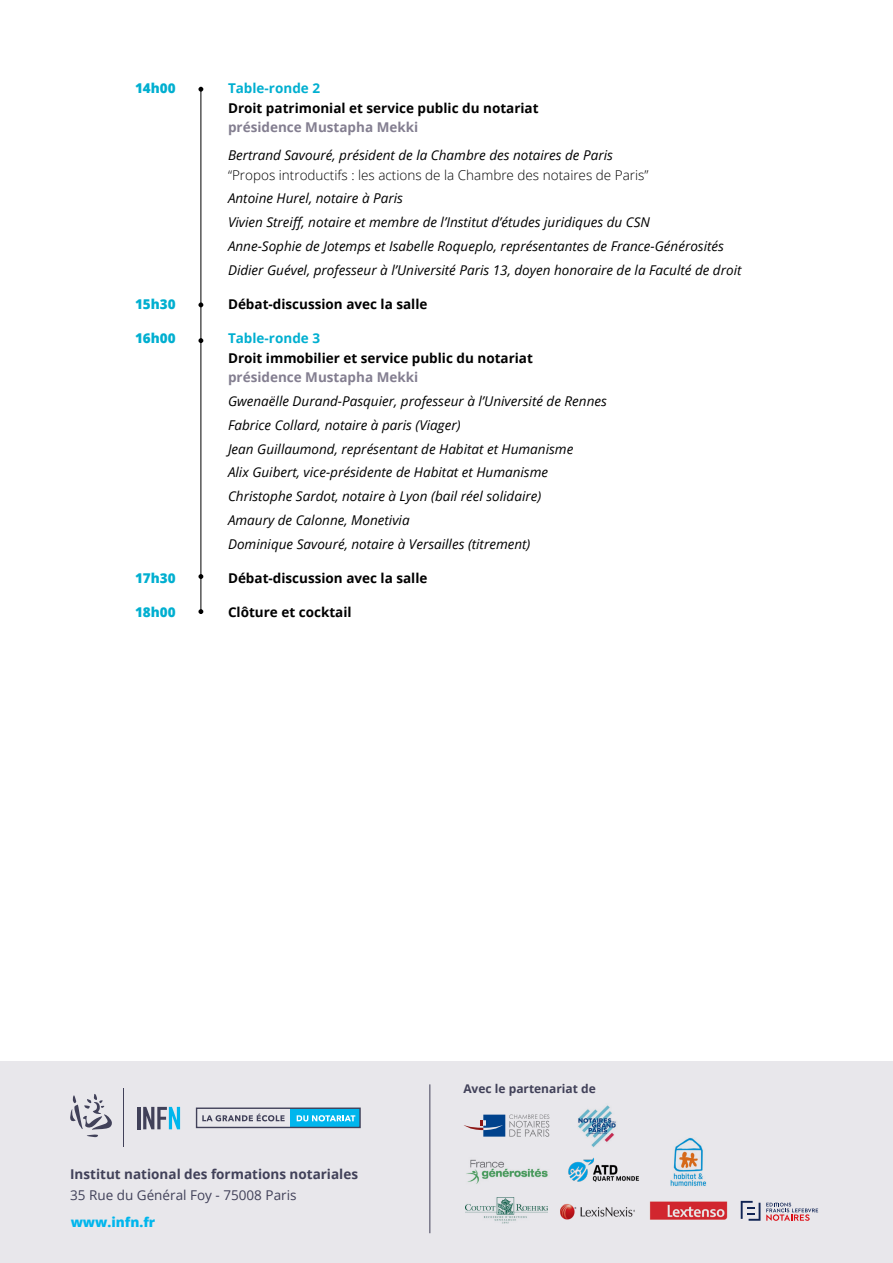
<style>
.page{position:relative;width:893px;height:1263px;background:#fff}
.page>*{position:absolute;margin:0;border:0;box-sizing:border-box;transform-origin:0 0}
.t1{font:italic 13.5px/23.7px "Open Sans";color:#000}
.t2{font:700 13.5px "Open Sans";color:#000}
.t3{font:300 13.5px "Open Sans";color:#000}
.t4{font:700 13.5px "Open Sans";color:#837e90}
.t5{font:700 13.5px "Open Sans";color:#414159}
.t6{font:13.5px "Open Sans";color:#414159}
.t7{font:800 13.5px "Open Sans";color:#00afd0}
.t8{font:700 13.5px "Open Sans";color:#00afd0}
.t9{font:800 13.5px "Open Sans";color:#00b6ed}
.t10{font:700 12px "Open Sans";color:#414159}
</style>
<div class="page">
<div style="left:0;top:1061px;width:893px;height:202px;background:#e8e7eb"></div>
<svg style="left:70px;top:1094px;width:42px;height:43px"></svg>
<hr style="left:123px;top:1088px;width:1px;height:59px;background:#414159">
<hr style="left:137px;top:1107px;width:3px;height:22px;background:#414159">
<svg style="left:143px;top:1107px;width:37px;height:22px"></svg>
<div style="left:291px;top:1108px;width:69px;height:19px;background:#00b6ed"></div>
<svg style="left:297px;top:1115px;width:58px;height:6px"></svg>
<div style="left:196px;top:1107px;width:165px;height:21px;border:1px solid #414159"></div>
<svg style="left:202px;top:1113px;width:83px;height:8px"></svg>
<hr style="left:429px;top:1084px;width:1px;height:149px;background:#414159">
<svg style="left:741px;top:1201px;width:19px;height:20px"></svg>
<svg style="left:766px;top:1202px;width:52px;height:19px"></svg>
<img style="left:649px;top:1201px;width:79px;height:19px">
<img style="left:561px;top:1204px;width:74px;height:16px">
<svg style="left:464px;top:1114px;width:85px;height:23px"></svg>
<img style="left:466px;top:1197px;width:81px;height:27px">
<img style="left:568px;top:1157px;width:71px;height:25px">
<img style="left:578px;top:1105px;width:38px;height:42px">
<img style="left:671px;top:1138px;width:35px;height:48px">
<img style="left:466px;top:1159px;width:82px;height:25px">
<hr style="left:201px;top:89px;width:1px;height:522px;background:#000">
<svg style="left:198px;top:87px;width:5px;height:5px"></svg>
<svg style="left:198px;top:302px;width:5px;height:5px"></svg>
<svg style="left:198px;top:338px;width:5px;height:5px"></svg>
<svg style="left:198px;top:609px;width:5px;height:5px"></svg>
<svg style="left:198px;top:574px;width:5px;height:5px"></svg>
<p class="t7" style="left:135px;top:78px;width:42px">14h00</p>
<p class="t8" style="left:228px;top:79px;width:94px">Table-ronde 2</p>
<p class="t2" style="left:228px;top:98px;width:312px">Droit patrimonial et service public du notariat</p>
<p class="t4" style="left:228px;top:118px;width:192px">présidence Mustapha Mekki</p>
<p class="t1" style="left:228px;top:143px;width:386px">Bertrand Savouré, président de la Chambre des notaires de Paris</p>
<p class="t3" style="left:228px;top:165px;width:422px">“Propos introductifs : les actions de la Chambre des notaires de Paris”</p>
<p class="t1" style="left:228px;top:186px;width:515px">Antoine Hurel, notaire à Paris<br>Vivien Streiff, notaire et membre de l’Institut d’études juridiques du CSN<br>Anne-Sophie de Jotemps et Isabelle Roqueplo, représentantes de France-Générosités Didier Guével, professeur à l’Université Paris 13, doyen honoraire de la Faculté de droit</p>
<p class="t7" style="left:135px;top:294px;width:42px">15h30</p>
<p class="t2" style="left:228px;top:294px;width:201px">Débat-discussion avec la salle</p>
<p class="t7" style="left:135px;top:328px;width:42px">16h00</p>
<p class="t8" style="left:228px;top:329px;width:94px">Table-ronde 3</p>
<p class="t2" style="left:228px;top:348px;width:306px">Droit immobilier et service public du notariat</p>
<p class="t4" style="left:228px;top:368px;width:192px">présidence Mustapha Mekki</p>
<p class="t1" style="left:228px;top:389px;width:380px">Gwenaëlle Durand-Pasquier, professeur à l’Université de Rennes Fabrice Collard, notaire à paris (Viager)<br>Jean Guillaumond, représentant de Habitat et Humanisme<br>Alix Guibert, vice-présidente de Habitat et Humanisme Christophe Sardot, notaire à Lyon (bail réel solidaire)<br>Amaury de Calonne, Monetivia<br>Dominique Savouré, notaire à Versailles (titrement)</p>
<p class="t7" style="left:135px;top:568px;width:42px">17h30</p>
<p class="t2" style="left:228px;top:568px;width:201px">Débat-discussion avec la salle</p>
<p class="t7" style="left:135px;top:602px;width:42px">18h00</p>
<p class="t2" style="left:228px;top:603px;width:125px">Clôture et cocktail</p>
<p class="t5" style="left:70px;top:1165px;width:289px">Institut national des formations notariales</p>
<p class="t6" style="left:70px;top:1185px;width:228px">35 Rue du Général Foy - 75008 Paris</p>
<p class="t9" style="left:71px;top:1212px;width:86px">www.infn.fr</p>
<p class="t10" style="left:463px;top:1080px;width:134px">Avec le partenariat de</p>
</div>
